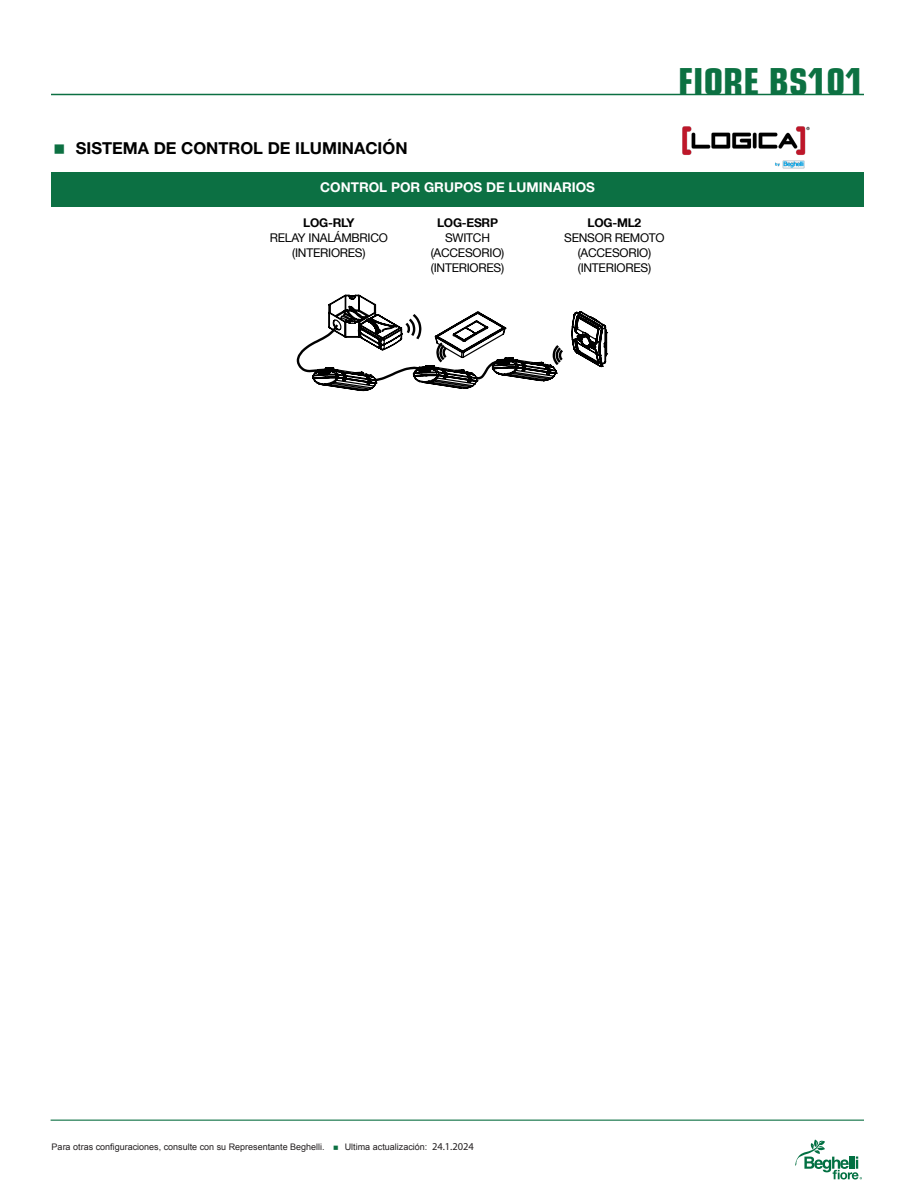
<style>
.page{position:relative;width:918px;height:1188px;background:#fff}
.page>*{position:absolute;margin:0;border:0;box-sizing:border-box;transform-origin:0 0}
.t1{font:700 condensed 37.5px "Eurostile";color:#0c7142}
.t2{font:700 16.5px "Helvetica Neue";color:#000}
.Encabezado_tablas__blanco{font:700 13.5px "Helvetica Neue";color:#fff}
.texto_de_diagrama__normal{font:12px "Helvetica Neue LT Com";letter-spacing:-.02em;color:#000}
.texto_de_diagrama__normal-2{font:700 12px "Helvetica Neue LT Com";letter-spacing:-.02em;color:#000}
.t3{font:10.5px "Myriad Pro";color:#231f20}
.t4{font:9px "Arial";color:#231f20}
</style>
<div class="page">
<hr style="left:51px;top:1120px;width:813px;height:1px;background:#0c7042">
<hr style="left:51px;top:94px;width:813px;height:1px;background:#0c7042">
<svg style="left:795px;top:1140px;width:67px;height:39px"></svg>
<div style="left:51px;top:173px;width:813px;height:34px;background:#0c7043"></div>
<img style="left:674px;top:126px;width:140px;height:47px">
<svg style="left:296px;top:294px;width:313px;height:98px"></svg>
<p class="t1" style="left:678px;top:58px;width:187px">FIORE BS101</p>
<p class="t2" style="left:76px;top:138px;width:333px">SISTEMA DE CONTROL DE ILUMINACIÓN</p>
<p class="Encabezado_tablas__blanco" style="left:320px;top:179px;width:276px">CONTROL POR GRUPOS DE LUMINARIOS</p>
<p class="texto_de_diagrama__normal-2" style="left:303px;top:215px;width:53px">LOG-RLY</p>
<p class="texto_de_diagrama__normal" style="left:270px;top:230px;width:120px">RELAY INALÁMBRICO</p>
<p class="texto_de_diagrama__normal" style="left:292px;top:245px;width:75px">(INTERIORES)</p>
<p class="texto_de_diagrama__normal-2" style="left:437px;top:215px;width:62px">LOG-ESRP</p>
<p class="texto_de_diagrama__normal" style="left:445px;top:230px;width:47px">SWITCH</p>
<p class="texto_de_diagrama__normal" style="left:431px;top:245px;width:75px">(ACCESORIO)</p>
<p class="texto_de_diagrama__normal" style="left:431px;top:260px;width:75px">(INTERIORES)</p>
<p class="texto_de_diagrama__normal-2" style="left:588px;top:215px;width:55px">LOG-ML2</p>
<p class="texto_de_diagrama__normal" style="left:564px;top:230px;width:102px">SENSOR REMOTO</p>
<p class="texto_de_diagrama__normal" style="left:578px;top:245px;width:75px">(ACCESORIO)</p>
<p class="texto_de_diagrama__normal" style="left:578px;top:260px;width:75px">(INTERIORES)</p>
<p class="t3" style="left:432px;top:1140px;width:44px">24.1.2024</p>
<p class="t4" style="left:52px;top:1140px;width:275px">Para otras configuraciones, consulte con su Representante Beghelli.</p>
<p class="t4" style="left:345px;top:1140px;width:84px">Ultima actualización:</p>
</div>
